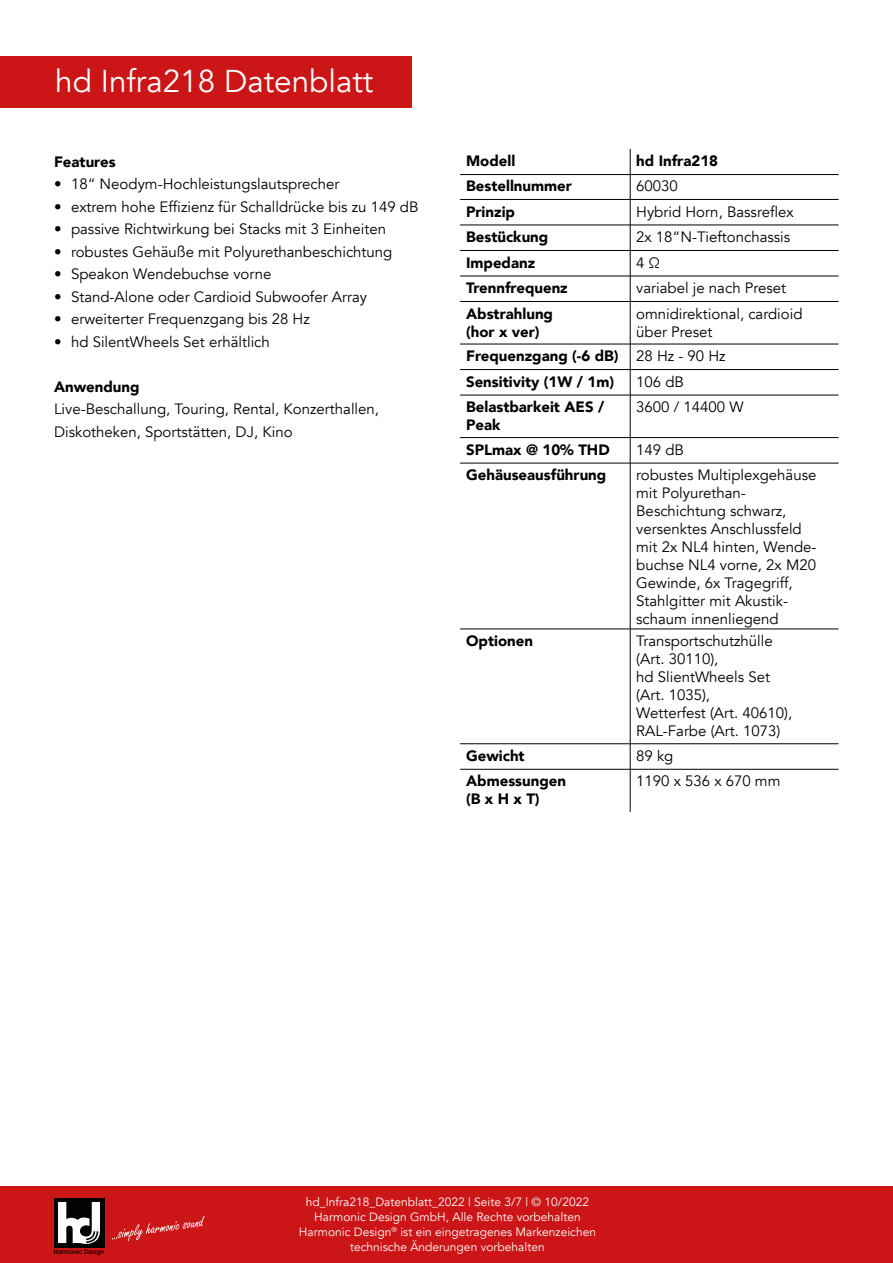
<style>
.page{position:relative;width:893px;height:1263px;background:#fff}
.page>*{position:absolute;margin:0;border:0;box-sizing:border-box;transform-origin:0 0}
.t1{font:31.5px "Avenir";color:#fff}
.t2{font:15px/18px "Avenir";color:#000}
.t3{font:900 15px/18px "Avenir";color:#000}
.t4{font:12px/15px "Avenir";color:#fff;text-align:center}
.t5{font:500 6.45px "Avant Garde IT Cby BT";color:#000}
.s1{font-weight:400}
</style>
<div class="page">
<div style="left:0;top:57px;width:411px;height:51px;background:#cb1517"></div>
<svg style="left:630px;top:149px;width:1px;height:152px"></svg>
<hr style="left:630px;top:302px;width:1px;height:42px;background:#000">
<svg style="left:630px;top:345px;width:1px;height:50px"></svg>
<hr style="left:630px;top:395px;width:1px;height:42px;background:#000">
<svg style="left:630px;top:438px;width:1px;height:25px"></svg>
<hr style="left:630px;top:463px;width:1px;height:166px;background:#000">
<hr style="left:630px;top:629px;width:1px;height:114px;background:#000">
<svg style="left:630px;top:744px;width:1px;height:25px"></svg>
<hr style="left:630px;top:769px;width:1px;height:43px;background:#000">
<hr style="left:460px;top:199px;width:170px;height:1px;background:#000">
<hr style="left:630px;top:199px;width:208px;height:1px;background:#000">
<hr style="left:460px;top:369px;width:170px;height:1px;background:#000">
<hr style="left:630px;top:369px;width:208px;height:1px;background:#000">
<hr style="left:460px;top:463px;width:170px;height:1px;background:#000">
<hr style="left:630px;top:463px;width:208px;height:1px;background:#000">
<hr style="left:460px;top:629px;width:170px;height:1px;background:#000">
<hr style="left:630px;top:629px;width:208px;height:1px;background:#000">
<hr style="left:460px;top:743px;width:170px;height:1px;background:#000">
<hr style="left:630px;top:743px;width:208px;height:1px;background:#000">
<hr style="left:460px;top:769px;width:170px;height:1px;background:#000">
<hr style="left:630px;top:769px;width:208px;height:1px;background:#000">
<hr style="left:460px;top:174px;width:170px;height:1px;background:#000">
<hr style="left:630px;top:174px;width:208px;height:1px;background:#000">
<hr style="left:460px;top:225px;width:170px;height:1px;background:#000">
<hr style="left:630px;top:225px;width:208px;height:1px;background:#000">
<hr style="left:460px;top:250px;width:170px;height:1px;background:#000">
<hr style="left:630px;top:250px;width:208px;height:1px;background:#000">
<hr style="left:460px;top:276px;width:170px;height:1px;background:#000">
<hr style="left:630px;top:276px;width:208px;height:1px;background:#000">
<hr style="left:460px;top:301px;width:170px;height:1px;background:#000">
<hr style="left:630px;top:301px;width:208px;height:1px;background:#000">
<hr style="left:460px;top:344px;width:170px;height:1px;background:#000">
<hr style="left:630px;top:344px;width:208px;height:1px;background:#000">
<hr style="left:460px;top:395px;width:170px;height:1px;background:#000">
<hr style="left:630px;top:395px;width:208px;height:1px;background:#000">
<hr style="left:460px;top:437px;width:170px;height:1px;background:#000">
<hr style="left:630px;top:437px;width:208px;height:1px;background:#000">
<div style="left:0;top:1186px;width:893px;height:77px;background:#cb1517"></div>
<div style="left:54px;top:1198px;width:50px;height:49px;background:#020203"></div>
<svg style="left:58px;top:1202px;width:42px;height:42px"></svg>
<svg style="left:112px;top:1216px;width:93px;height:25px"></svg>
<h1 class="t1" style="left:55px;top:62px;width:320px">hd Infra218 Datenblatt</h1>
<p class="t3" style="left:54px;top:152px;width:63px">Features</p>
<p class="t2" style="left:54px;top:175px;width:287px">• 18“ Neodym-Hochleistungslautsprecher</p>
<p class="t2" style="left:54px;top:198px;width:366px">• extrem hohe Effizienz für Schalldrücke bis zu 149 dB</p>
<p class="t2" style="left:54px;top:220px;width:333px">• passive Richtwirkung bei Stacks mit 3 Einheiten</p>
<p class="t2" style="left:54px;top:243px;width:340px">• robustes Gehäuße mit Polyurethanbeschichtung</p>
<p class="t2" style="left:54px;top:265px;width:219px">• Speakon Wendebuchse vorne</p>
<p class="t2" style="left:54px;top:288px;width:315px">• Stand-Alone oder Cardioid Subwoofer Array</p>
<p class="t2" style="left:54px;top:310px;width:257px">• erweiterter Frequenzgang bis 28 Hz</p>
<p class="t2" style="left:54px;top:333px;width:217px">• hd SilentWheels Set erhältlich</p>
<p class="t3" style="left:54px;top:377px;width:87px">Anwendung</p>
<p class="t2" style="left:54px;top:398px;width:327px;line-height:22.5px">Live-Beschallung, Touring, Rental, Konzerthallen,<br>Diskotheken, Sportstätten, DJ, Kino</p>
<p class="t3" style="left:466px;top:152px;width:51px">Modell</p>
<p class="t3" style="left:636px;top:152px;width:83px">hd Infra218</p>
<p class="t3" style="left:466px;top:176px;width:107px">Bestellnummer</p>
<p class="t2" style="left:636px;top:177px;width:43px">60030</p>
<p class="t3" style="left:466px;top:202px;width:50px">Prinzip</p>
<p class="t2" style="left:636px;top:203px;width:159px">Hybrid Horn, Bassreflex</p>
<p class="t3" style="left:466px;top:227px;width:84px">Bestückung</p>
<p class="t2" style="left:636px;top:228px;width:156px">2x 18“N-Tieftonchassis</p>
<p class="t3" style="left:466px;top:253px;width:71px">Impedanz</p>
<p class="t2" style="left:636px;top:254px;width:25px">4 Ω</p>
<p class="t3" style="left:466px;top:278px;width:103px">Trennfrequenz</p>
<p class="t2" style="left:636px;top:279px;width:151px">variabel je nach Preset</p>
<p class="t3" style="left:466px;top:304px;width:88px">Abstrahlung (hor x ver)</p>
<p class="t2" style="left:636px;top:305px;width:168px">omnidirektional, cardioid über Preset</p>
<p class="t3" style="left:466px;top:343px;width:261px;line-height:25.5px">Frequenzgang (-6 dB) <span class="s1">28 Hz - 90 Hz<br></span>Sensitivity (1W / 1m)</p>
<p class="t2" style="left:636px;top:373px;width:49px">106 dB</p>
<p class="t3" style="left:466px;top:398px;width:140px">Belastbarkeit AES /<br>Peak</p>
<p class="t2" style="left:636px;top:398px;width:109px">3600 / 14400 W</p>
<p class="t3" style="left:466px;top:440px;width:145px">SPLmax @ 10% THD</p>
<p class="t2" style="left:636px;top:441px;width:49px">149 dB</p>
<p class="t3" style="left:466px;top:466px;width:142px">Gehäuseausführung</p>
<p class="t2" style="left:636px;top:466px;width:182px">robustes Multiplexgehäuse mit Polyurethan-<br>Beschichtung schwarz, versenktes Anschlussfeld mit 2x NL4 hinten, Wende&shy;buchse NL4 vorne, 2x M20<br>Gewinde, 6x Tragegriff,<br>Stahlgitter mit Akustik&shy;schaum innenliegend</p>
<p class="t3" style="left:466px;top:631px;width:68px">Optionen</p>
<p class="t2" style="left:636px;top:632px;width:158px">Transportschutzhülle (Art. 30110),<br>hd SlientWheels Set (Art. 1035),<br>Wetterfest (Art. 40610),<br>RAL-Farbe (Art. 1073)</p>
<p class="t3" style="left:466px;top:746px;width:60px">Gewicht</p>
<p class="t2" style="left:636px;top:747px;width:39px">89 kg</p>
<p class="t3" style="left:466px;top:772px;width:102px">Abmessungen (B x H x T)</p>
<p class="t2" style="left:636px;top:772px;width:146px">1190 x 536 x 670 mm</p>
<p class="t5" style="left:54px;top:1248px;width:52px">Harmonic Design</p>
<p class="t4" style="left:299px;top:1194px;width:299px">hd_Infra218_Datenblatt_2022 | Seite 3/7 | © 10/2022<br>Harmonic Design GmbH, Alle Rechte vorbehalten Harmonic Design<sup>®</sup> ist ein eingetragenes Markenzeichen technische Änderungen vorbehalten</p>
</div>
